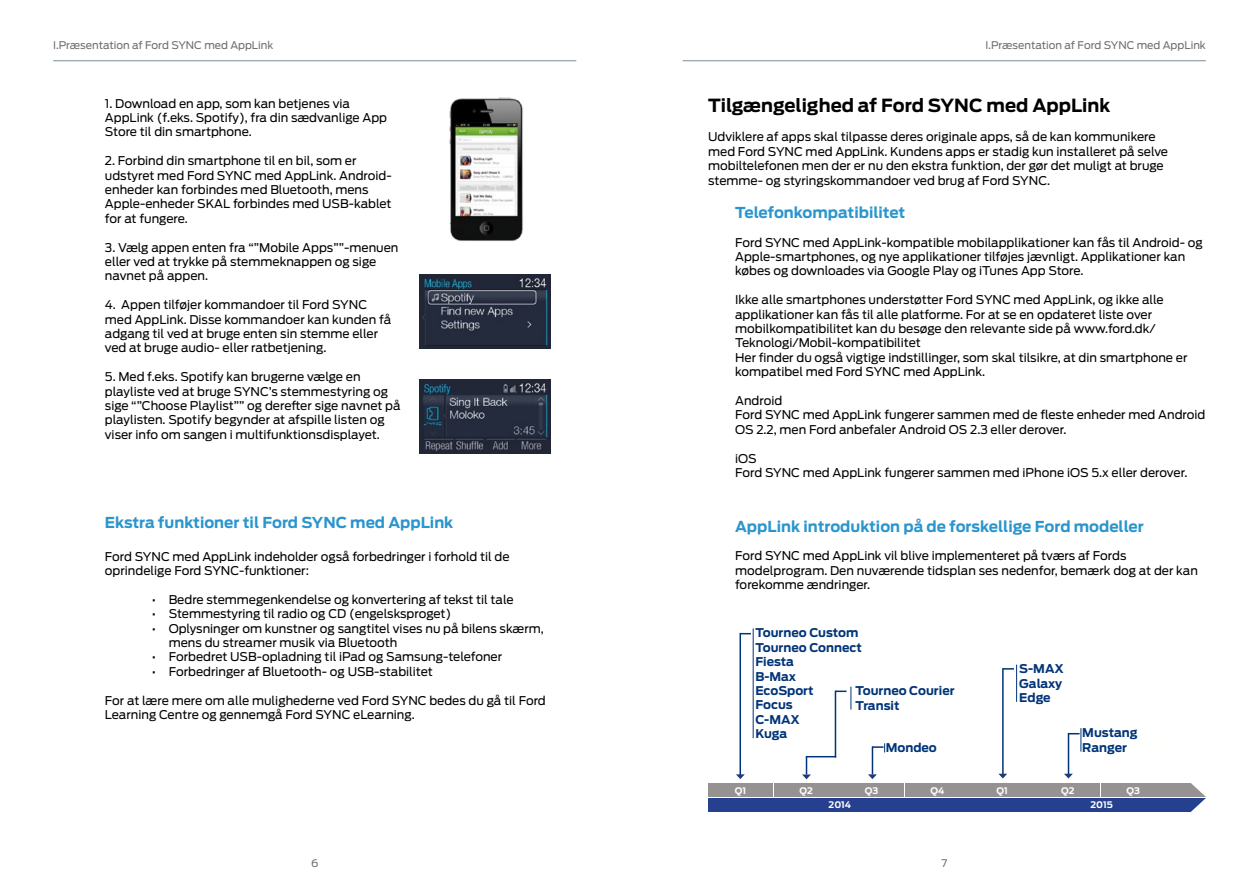
<style>
.page{position:relative;width:1259px;height:893px;background:#fff}
.page>*{position:absolute;margin:0;border:0;box-sizing:border-box;transform-origin:0 0}
.t1{font:700 18px "Ford Antenna";color:#000}
.t2{font:700 15px "Ford Antenna";color:#2b95cd}
.t3{font:12px/14.4px "Ford Antenna";color:#000}
.t4{font:700 12px/14.4px "Ford Antenna";color:#003478}
.t5{font:10.5px "Ford Antenna";color:#6d6e71}
.t6{font:700 9px "Ford Antenna";color:#fffffe}
</style>
<div class="page">
<hr style="left:53px;top:60px;width:523px;height:1px;background:#445b6b">
<hr style="left:682px;top:60px;width:523px;height:1px;background:#445b6b">
<img style="left:420px;top:275px;width:131px;height:73px">
<img style="left:420px;top:379px;width:131px;height:74px">
<img style="left:449px;top:98px;width:74px;height:143px">
<div style="left:708px;top:798px;width:261px;height:14px;background:#25408f"></div>
<div style="left:708px;top:783px;width:65px;height:14px;background:#969292"></div>
<div style="left:970px;top:783px;width:64px;height:14px;background:#969292"></div>
<div style="left:839px;top:783px;width:65px;height:14px;background:#969292"></div>
<div style="left:1101px;top:783px;width:64px;height:14px;background:#969292"></div>
<div style="left:773px;top:783px;width:65px;height:14px;background:#969292"></div>
<div style="left:1035px;top:783px;width:65px;height:14px;background:#969292"></div>
<div style="left:904px;top:783px;width:65px;height:14px;background:#969292"></div>
<div style="left:1166px;top:783px;width:40px;height:14px;background:#969292"></div>
<div style="left:970px;top:798px;width:235px;height:14px;background:#25408f"></div>
<svg style="left:1191px;top:783px;width:15px;height:29px"></svg>
<hr style="left:739px;top:633px;width:2px;height:144px;background:#003478">
<svg style="left:736px;top:774px;width:9px;height:5px"></svg>
<hr style="left:871px;top:746px;width:2px;height:28px;background:#003478">
<svg style="left:868px;top:774px;width:9px;height:5px"></svg>
<svg style="left:802px;top:757px;width:9px;height:22px"></svg>
<hr style="left:834px;top:691px;width:2px;height:66px;background:#003478">
<svg style="left:835px;top:686px;width:16px;height:24px"></svg>
<hr style="left:753px;top:628px;width:1px;height:110px;background:#003478">
<hr style="left:1002px;top:668px;width:1px;height:108px;background:#003478">
<svg style="left:1003px;top:668px;width:11px;height:2px"></svg>
<svg style="left:998px;top:774px;width:9px;height:4px"></svg>
<hr style="left:1067px;top:733px;width:2px;height:41px;background:#003478">
<svg style="left:1064px;top:774px;width:9px;height:4px"></svg>
<svg style="left:1069px;top:728px;width:12px;height:24px"></svg>
<hr style="left:1016px;top:665px;width:1px;height:37px;background:#003478">
<svg style="left:872px;top:743px;width:13px;height:9px"></svg>
<hr style="left:806px;top:756px;width:30px;height:1px;background:#003478">
<p class="t5" style="left:53px;top:36px;width:222px">I.Præsentation af Ford SYNC med AppLink</p>
<p class="t3" style="left:105px;top:95px;width:284px">1. Download en app, som kan betjenes via<br>AppLink (f.eks. Spotify), fra din sædvanlige App<br>Store til din smartphone.</p>
<p class="t3" style="left:105px;top:152px;width:288px">2. Forbind din smartphone til en bil, som er udstyret med Ford SYNC med AppLink. Android&shy;enheder kan forbindes med Bluetooth, mens Apple-enheder SKAL forbindes med USB-kablet for at fungere.</p>
<p class="t3" style="left:105px;top:239px;width:295px">3. Vælg appen enten fra “”Mobile Apps””-menuen eller ved at trykke på stemmeknappen og sige navnet på appen.</p>
<p class="t3" style="left:105px;top:296px;width:288px">4. Appen tilføjer kommandoer til Ford SYNC med AppLink. Disse kommandoer kan kunden få adgang til ved at bruge enten sin stemme eller ved at bruge audio- eller ratbetjening.</p>
<p class="t3" style="left:105px;top:368px;width:297px">5. Med f.eks. Spotify kan brugerne vælge en playliste ved at bruge SYNC’s stemmestyring og sige “”Choose Playlist”” og derefter sige navnet på playlisten. Spotify begynder at afspille listen og viser info om sangen i multifunktionsdisplayet.</p>
<p class="t2" style="left:105px;top:509px;width:350px">Ekstra funktioner til Ford SYNC med AppLink</p>
<p class="t3" style="left:105px;top:548px;width:406px">Ford SYNC med AppLink indeholder også forbedringer i forhold til de oprindelige Ford SYNC-funktioner:</p>
<p class="t3" style="left:152px;top:591px;width:363px">• Bedre stemmegenkendelse og konvertering af tekst til tale</p>
<p class="t3" style="left:152px;top:605px;width:301px">• Stemmestyring til radio og CD (engelsksproget)</p>
<p class="t3" style="left:169px;top:620px;width:377px;text-indent:-17px">• Oplysninger om kunstner og sangtitel vises nu på bilens skærm, mens du streamer musik via Bluetooth</p>
<p class="t3" style="left:152px;top:648px;width:352px">• Forbedret USB-opladning til iPad og Samsung-telefoner</p>
<p class="t3" style="left:152px;top:663px;width:283px">• Forbedringer af Bluetooth- og USB-stabilitet</p>
<p class="t3" style="left:105px;top:692px;width:442px">For at lære mere om alle mulighederne ved Ford SYNC bedes du gå til Ford<br>Learning Centre og gennemgå Ford SYNC eLearning.</p>
<p class="t5" style="left:985px;top:36px;width:222px">I.Præsentation af Ford SYNC med AppLink</p>
<h1 class="t1" style="left:708px;top:89px;width:404px">Tilgængelighed af Ford SYNC med AppLink</h1>
<p class="t3" style="left:708px;top:128px;width:461px">Udviklere af apps skal tilpasse deres originale apps, så de kan kommunikere med Ford SYNC med AppLink. Kundens apps er stadig kun installeret på selve mobiltelefonen men der er nu den ekstra funktion, der gør det muligt at bruge stemme- og styringskommandoer ved brug af Ford SYNC.</p>
<p class="t2" style="left:735px;top:199px;width:172px">Telefonkompatibilitet</p>
<p class="t3" style="left:735px;top:234px;width:469px">Ford SYNC med AppLink-kompatible mobilapplikationer kan fås til Android- og<br>Apple-smartphones, og nye applikationer tilføjes jævnligt. Applikationer kan købes og downloades via Google Play og iTunes App Store.</p>
<p class="t3" style="left:735px;top:291px;width:454px">Ikke alle smartphones understøtter Ford SYNC med AppLink, og ikke alle applikationer kan fås til alle platforme. For at se en opdateret liste over mobilkompatibilitet kan du besøge den relevante side på www.ford.dk/ Teknologi/Mobil-kompatibilitet<br>Her finder du også vigtige indstillinger, som skal tilsikre, at din smartphone er kompatibel med Ford SYNC med AppLink.</p>
<p class="t3" style="left:735px;top:392px;width:472px">Android<br>Ford SYNC med AppLink fungerer sammen med de fleste enheder med Android<br>OS 2.2, men Ford anbefaler Android OS 2.3 eller derover.</p>
<p class="t3" style="left:735px;top:450px;width:454px">iOS<br>Ford SYNC med AppLink fungerer sammen med iPhone iOS 5.x eller derover.</p>
<p class="t2" style="left:735px;top:513px;width:410px">AppLink introduktion på de forskellige Ford modeller</p>
<p class="t3" style="left:735px;top:547px;width:464px">Ford SYNC med AppLink vil blive implementeret på tværs af Fords modelprogram. Den nuværende tidsplan ses nedenfor, bemærk dog at der kan forekomme ændringer.</p>
<p class="t4" style="left:755px;top:625px;width:108px">Tourneo Custom<br>Tourneo Connect<br>Fiesta<br>B-Max<br>EcoSport<br>Focus<br>C-MAX<br>Kuga</p>
<p class="t4" style="left:855px;top:683px;width:101px">Tourneo Courier<br>Transit</p>
<p class="t4" style="left:885px;top:739px;width:53px">Mondeo</p>
<p class="t4" style="left:1019px;top:660px;width:46px;text-align:justify">S-MAX Galaxy Edge</p>
<p class="t4" style="left:1082px;top:724px;width:57px">Mustang<br>Ranger</p>
<p class="t6" style="left:735px;top:782px;width:13px">Q1</p>
<p class="t6" style="left:799px;top:782px;width:15px">Q2</p>
<p class="t6" style="left:865px;top:782px;width:15px">Q3</p>
<p class="t6" style="left:930px;top:782px;width:15px">Q4</p>
<p class="t6" style="left:996px;top:782px;width:13px">Q1</p>
<p class="t6" style="left:1061px;top:782px;width:15px">Q2</p>
<p class="t6" style="left:1126px;top:782px;width:15px">Q3</p>
<p class="t6" style="left:828px;top:797px;width:24px">2014</p>
<p class="t6" style="left:1090px;top:797px;width:24px">2015</p>
<p class="t5" style="left:311px;top:854px;width:9px">6</p>
<p class="t5" style="left:941px;top:854px;width:7px">7</p>
</div>
